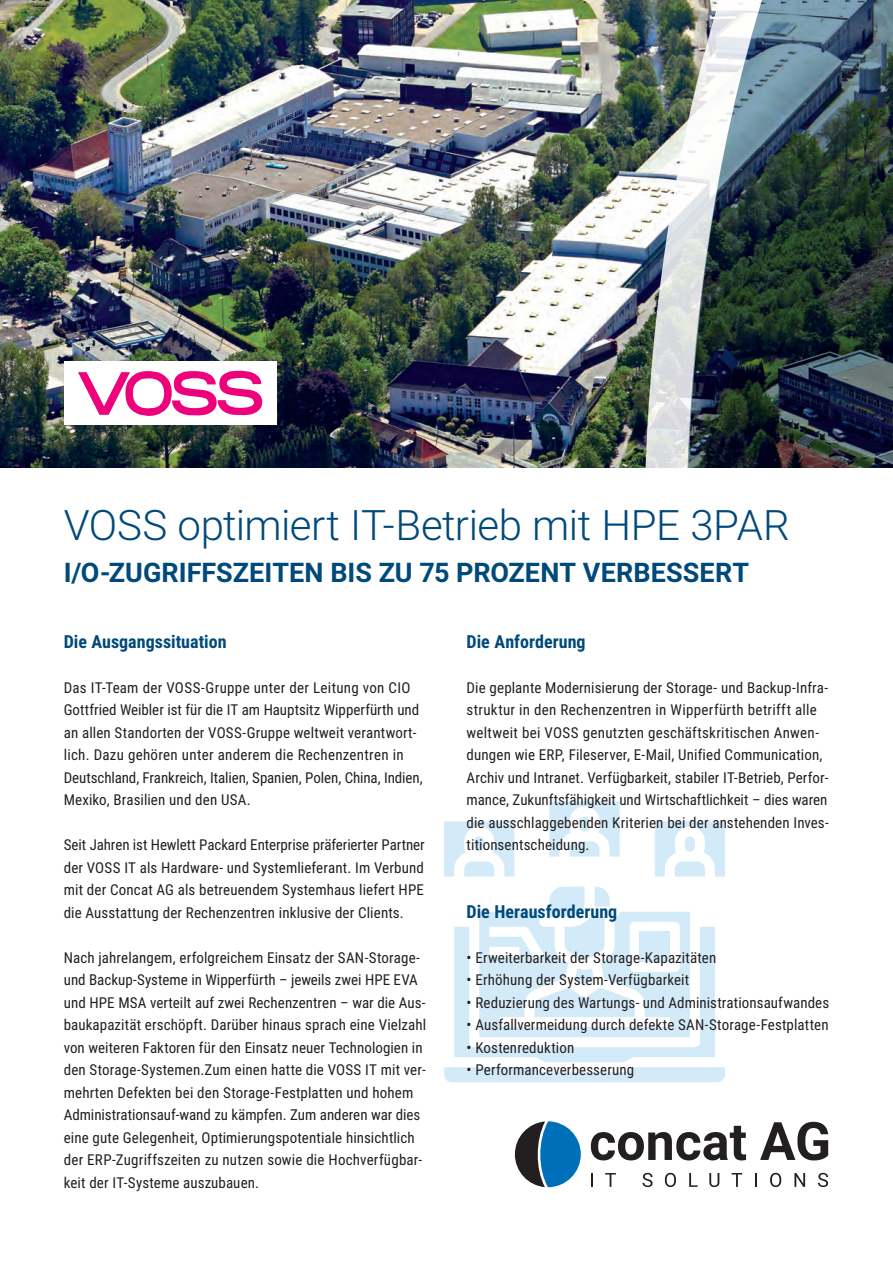
<style>
.page{position:relative;width:893px;height:1263px;background:#fff}
.page>*{position:absolute;margin:0;border:0;box-sizing:border-box;transform-origin:0 0}
.t1{font:300 42px "Roboto";letter-spacing:-.01em;color:#00497b}
.t2{font:700 27px "Roboto";color:#00497b}
.t3{font:700 18px "Roboto Condensed";color:#00497b}
.t4{font:15px/22.5px "Roboto Condensed";letter-spacing:.01em;color:#231f20}
</style>
<div class="page">
<img style="left:0;top:0;width:643px;height:468px">
<img style="left:643px;top:0;width:43px;height:468px">
<img style="left:686px;top:0;width:207px;height:468px">
<svg style="left:549px;top:801px;width:71px;height:55px"></svg>
<svg style="left:655px;top:821px;width:70px;height:56px"></svg>
<svg style="left:444px;top:821px;width:70px;height:56px"></svg>
<svg style="left:444px;top:887px;width:281px;height:195px"></svg>
<svg style="left:515px;top:1121px;width:66px;height:66px"></svg>
<svg style="left:591px;top:1126px;width:155px;height:34px"></svg>
<svg style="left:760px;top:1122px;width:68px;height:38px"></svg>
<svg style="left:591px;top:1173px;width:2px;height:14px"></svg>
<svg style="left:605px;top:1173px;width:11px;height:14px"></svg>
<svg style="left:642px;top:1173px;width:10px;height:14px"></svg>
<svg style="left:665px;top:1173px;width:11px;height:14px"></svg>
<svg style="left:689px;top:1173px;width:9px;height:14px"></svg>
<svg style="left:709px;top:1173px;width:10px;height:14px"></svg>
<svg style="left:732px;top:1173px;width:10px;height:14px"></svg>
<svg style="left:755px;top:1173px;width:2px;height:14px"></svg>
<svg style="left:770px;top:1173px;width:11px;height:14px"></svg>
<svg style="left:794px;top:1173px;width:11px;height:14px"></svg>
<svg style="left:818px;top:1173px;width:10px;height:14px"></svg>
<div style="left:64px;top:361px;width:212px;height:64px;background:#fff"></div>
<svg style="left:78px;top:371px;width:184px;height:45px"></svg>
<h1 class="t1" style="left:64px;top:496px;width:727px">VOSS optimiert IT-Betrieb mit HPE 3PAR</h1>
<h2 class="t2" style="left:64px;top:554px;width:687px">I/O-ZUGRIFFSZEITEN BIS ZU 75 PROZENT VERBESSERT</h2>
<p class="t3" style="left:64px;top:629px;width:164px">Die Ausgangssituation</p>
<p class="t4" style="left:64px;top:675px;width:360px">Das IT-Team der VOSS-Gruppe unter der Leitung von CIO Gottfried Weibler ist für die IT am Hauptsitz Wipperfürth und an allen Standorten der VOSS-Gruppe weltweit verantwort&shy;lich. Dazu gehören unter anderem die Rechenzentren in Deutschland, Frankreich, Italien, Spanien, Polen, China, Indien, Mexiko, Brasilien und den USA.</p>
<p class="t4" style="left:64px;top:833px;width:362px;text-align:justify">Seit Jahren ist Hewlett Packard Enterprise präferierter Partner der VOSS IT als Hardware- und Systemlieferant. Im Verbund mit der Concat AG als betreuendem Systemhaus liefert HPE die Ausstattung der Rechenzentren inklusive der Clients.</p>
<p class="t4" style="left:64px;top:945px;width:364px">Nach jahrelangem, erfolgreichem Einsatz der SAN-Storage&shy;und Backup-Systeme in Wipperfürth – jeweils zwei HPE EVA und HPE MSA verteilt auf zwei Rechenzentren – war die Aus&shy;baukapazität erschöpft. Darüber hinaus sprach eine Vielzahl von weiteren Faktoren für den Einsatz neuer Technologien in den Storage-Systemen.Zum einen hatte die VOSS IT mit ver&shy;mehrten Defekten bei den Storage-Festplatten und hohem Administrationsauf-wand zu kämpfen. Zum anderen war dies eine gute Gelegenheit, Optimierungspotentiale hinsichtlich der ERP-Zugriffszeiten zu nutzen sowie die Hochverfügbar&shy;keit der IT-Systeme auszubauen.</p>
<p class="t3" style="left:467px;top:629px;width:121px">Die Anforderung</p>
<p class="t4" style="left:467px;top:675px;width:364px">Die geplante Modernisierung der Storage- und Backup-Infra&shy;struktur in den Rechenzentren in Wipperfürth betrifft alle weltweit bei VOSS genutzten geschäftskritischen Anwen&shy;dungen wie ERP, Fileserver, E-Mail, Unified Communication, Archiv und Intranet. Verfügbarkeit, stabiler IT-Betrieb, Perfor&shy;mance, Zukunftsfähigkeit und Wirtschaftlichkeit – dies waren die ausschlaggebenden Kriterien bei der anstehenden Inves&shy;titionsentscheidung.</p>
<p class="t3" style="left:467px;top:899px;width:152px">Die Herausforderung</p>
<p class="t4" style="left:467px;top:945px;width:251px">• Erweiterbarkeit der Storage-Kapazitäten</p>
<p class="t4" style="left:467px;top:968px;width:224px">• Erhöhung der System-Verfügbarkeit</p>
<p class="t4" style="left:467px;top:990px;width:364px">• Reduzierung des Wartungs- und Administrationsaufwandes</p>
<p class="t4" style="left:467px;top:1013px;width:364px">• Ausfallvermeidung durch defekte SAN-Storage-Festplatten</p>
<p class="t4" style="left:467px;top:1035px;width:109px">• Kostenreduktion</p>
<p class="t4" style="left:467px;top:1058px;width:169px">• Performanceverbesserung</p>
</div>
